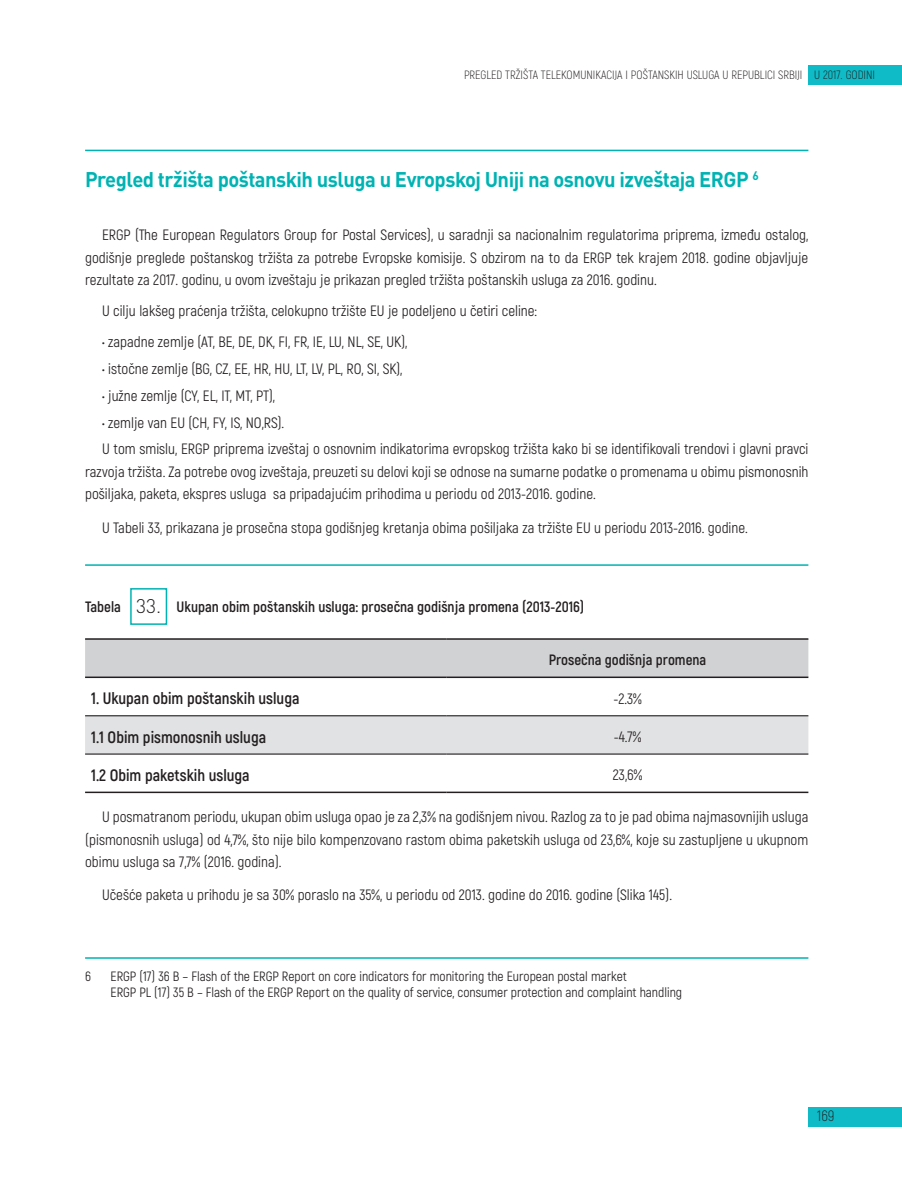
<style>
.page{position:relative;width:902px;height:1187px;background:#fff}
.page>*{position:absolute;margin:0;border:0;box-sizing:border-box;transform-origin:0 0}
.t1{font:700 21px "DIN Pro";letter-spacing:-.025em;color:#00b3b3;scale:.96 1}
.t2{font:300 19.5px "DIN Pro";color:#231f20}
.t3{font:700 16.5px "Akrobat";color:#231f20}
.t4{font:15px/22.5px "Akrobat";color:#231f20;text-align:justify}
.t5{font:700 15px "Akrobat";color:#231f20}
.t6{font:300 15px "Akrobat";color:#231f20}
.t7{font:13.5px "Akrobat";color:#231f20}
.t8{font:300 12px "Akrobat";color:#231f20}
</style>
<div class="page">
<div style="left:808px;top:65px;width:93px;height:20px;background:#0fbbc7"></div>
<div style="left:808px;top:1107px;width:93px;height:19px;background:#0fbbc7"></div>
<hr style="left:85px;top:564px;width:723px;height:1px;background:#00b3b3">
<hr style="left:85px;top:957px;width:723px;height:1px;background:#00b3b3">
<hr style="left:85px;top:150px;width:723px;height:1px;background:#00b3b3">
<div style="left:130px;top:588px;width:37px;height:37px;border:2px solid #00b3b3"></div>
<div style="left:85px;top:639px;width:723px;height:37px;background:#d1d2d4"></div>
<div style="left:85px;top:716px;width:723px;height:37px;background:#e1e2e4"></div>
<hr style="left:85px;top:753px;width:361px;height:1px;background:#231f20">
<hr style="left:446px;top:753px;width:362px;height:1px;background:#231f20">
<hr style="left:85px;top:638px;width:361px;height:1px;background:#231f20">
<hr style="left:446px;top:638px;width:362px;height:1px;background:#231f20">
<hr style="left:85px;top:676px;width:361px;height:2px;background:#231f20">
<hr style="left:446px;top:676px;width:362px;height:2px;background:#231f20">
<hr style="left:85px;top:715px;width:361px;height:1px;background:#231f20">
<hr style="left:446px;top:715px;width:362px;height:1px;background:#231f20">
<hr style="left:85px;top:791px;width:361px;height:2px;background:#231f20">
<hr style="left:446px;top:791px;width:362px;height:2px;background:#231f20">
<p class="t8" style="left:464px;top:68px;width:412px">PREGLED TRŽIŠTA TELEKOMUNIKACIJA I POŠTANSKIH USLUGA U REPUBLICI SRBIJI U 2017. GODINI</p>
<p class="t1" style="left:85px;top:162px;width:703px">Pregled tržišta poštanskih usluga u Evropskoj Uniji na osnovu izveštaja ERGP <sup>6</sup></p>
<p class="t4" style="left:85px;top:224px;width:724px;text-indent:17px">ERGP (The European Regulators Group for Postal Services), u saradnji sa nacionalnim regulatorima priprema, između ostalog, godišnje preglede poštanskog tržišta za potrebe Evropske komisije. S obzirom na to da ERGP tek krajem 2018. godine objavljuje rezultate za 2017. godinu, u ovom izveštaju je prikazan pregled tržišta poštanskih usluga za 2016. godinu.</p>
<p class="t4" style="left:102px;top:300px;width:436px">U cilju lakšeg praćenja tržišta, celokupno tržište EU je podeljeno u četiri celine:</p>
<p class="t4" style="left:102px;top:331px;width:307px">• zapadne zemlje (AT, BE, DE, DK, FI, FR, IE, LU, NL, SE, UK),</p>
<p class="t4" style="left:102px;top:357px;width:302px">• istočne zemlje (BG, CZ, EE, HR, HU, LT, LV, PL, RO, SI, SK),</p>
<p class="t4" style="left:102px;top:384px;width:174px">• južne zemlje (CY, EL, IT, MT, PT),</p>
<p class="t4" style="left:102px;top:411px;width:184px">• zemlje van EU (CH, FY, IS, NO,RS).</p>
<p class="t4" style="left:85px;top:438px;width:724px;text-indent:17px">U tom smislu, ERGP priprema izveštaj o osnovnim indikatorima evropskog tržišta kako bi se identifikovali trendovi i glavni pravci razvoja tržišta. Za potrebe ovog izveštaja, preuzeti su delovi koji se odnose na sumarne podatke o promenama u obimu pismonosnih pošiljaka, paketa, ekspres usluga sa pripadajućim prihodima u periodu od 2013-2016. godine.</p>
<p class="t4" style="left:102px;top:516px;width:647px">U Tabeli 33, prikazana je prosečna stopa godišnjeg kretanja obima pošiljaka za tržište EU u periodu 2013-2016. godine.</p>
<p class="t5" style="left:85px;top:597px;width:37px">Tabela</p>
<p class="t2" style="left:136px;top:591px;width:27px">33.</p>
<p class="t5" style="left:177px;top:597px;width:409px">Ukupan obim poštanskih usluga: prosečna godišnja promena (2013-2016)</p>
<p class="t5" style="left:548px;top:650px;width:159px">Prosečna godišnja promena</p>
<p class="t3" style="left:91px;top:688px;width:210px">1. Ukupan obim poštanskih usluga</p>
<p class="t4" style="left:613px;top:687px;width:30px">-2.3%</p>
<p class="t3" style="left:91px;top:726px;width:177px">1.1 Obim pismonosnih usluga</p>
<p class="t4" style="left:613px;top:725px;width:29px">-4.7%</p>
<p class="t3" style="left:91px;top:764px;width:160px">1.2 Obim paketskih usluga</p>
<p class="t4" style="left:612px;top:763px;width:31px">23,6%</p>
<p class="t4" style="left:85px;top:805px;width:724px;text-indent:17px">U posmatranom periodu, ukupan obim usluga opao je za 2,3% na godišnjem nivou. Razlog za to je pad obima najmasovnijih usluga (pismonosnih usluga) od 4,7%, što nije bilo kompenzovano rastom obima paketskih usluga od 23,6%, koje su zastupljene u ukupnom obimu usluga sa 7,7% (2016. godina).</p>
<p class="t4" style="left:102px;top:883px;width:571px">Učešće paketa u prihodu je sa 30% poraslo na 35%, u periodu od 2013. godine do 2016. godine (Slika 145).</p>
<p class="t7" style="left:85px;top:967px;width:7px">6</p>
<p class="t7" style="left:111px;top:967px;width:517px">ERGP (17) 36 B – Flash of the ERGP Report on core indicators for monitoring the European postal market</p>
<p class="t7" style="left:111px;top:983px;width:573px">ERGP PL (17) 35 B – Flash of the ERGP Report on the quality of service, consumer protection and complaint handling</p>
<p class="t6" style="left:817px;top:1107px;width:19px">169</p>
</div>
